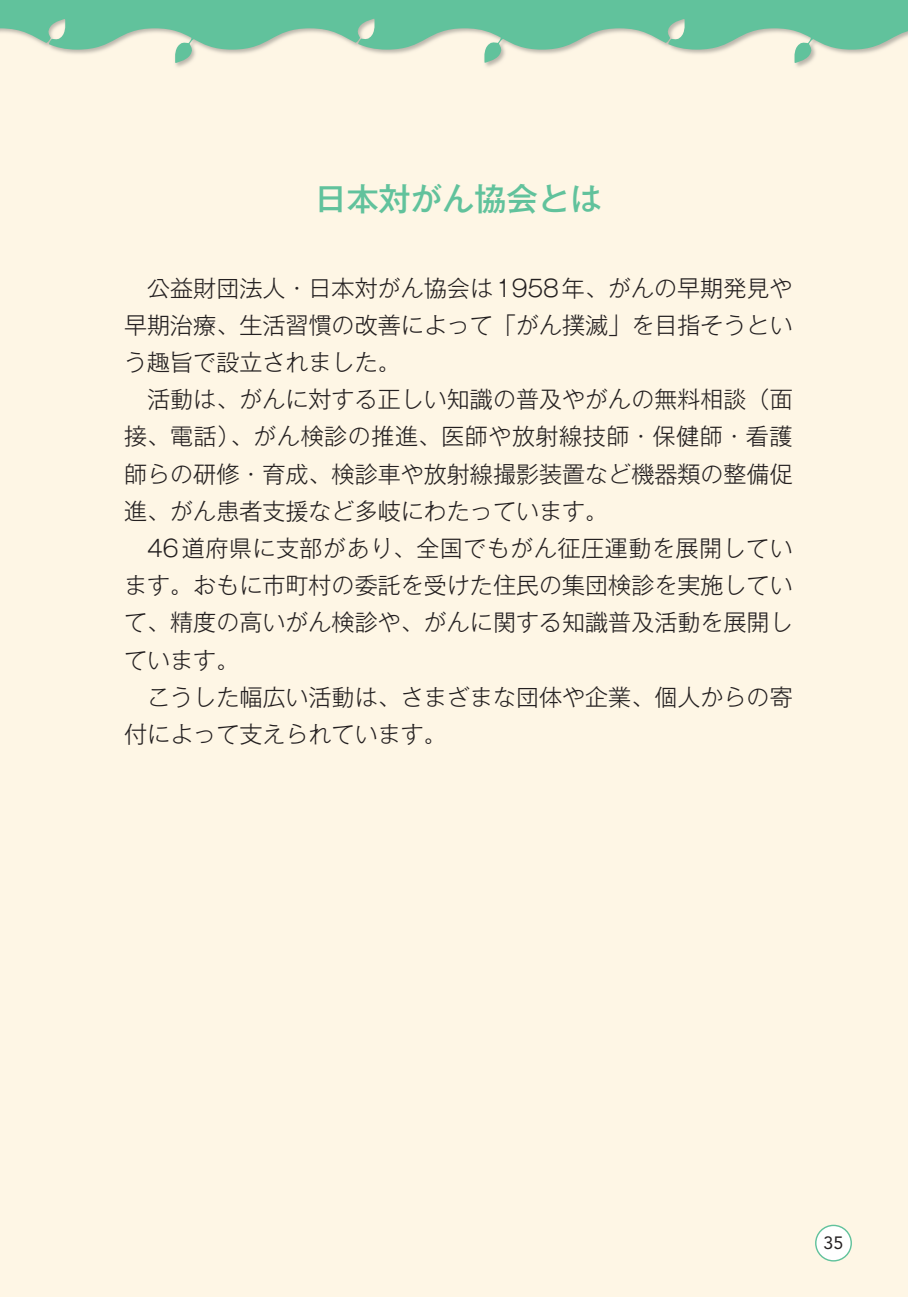
<style>
.page{position:relative;width:908px;height:1297px;background:#fff}
.page>*{position:absolute;margin:0;border:0;box-sizing:border-box;transform-origin:0 0}
.t1{font:500 32px "Gothic MB101 Pro";color:#61c29c}
.t2{font:300 23px/37.2px "Gothic MB101 Pro";color:#231f20}
.t3{font:17.75px "Avenir";color:#231f20}
</style>
<div class="page">
<div style="left:0;top:0;width:907px;height:1297px;background:#fef6e5"></div>
<svg style="left:0;top:0;width:907px;height:63px;fill:#61c29c"></svg>
<div style="left:815px;top:1225px;width:35px;height:36px;background:#fff;border-radius:50%"></div>
<div style="left:814px;top:1225px;width:37px;height:36px;border:1px solid #61c29c;border-radius:50%"></div>
<h1 class="t1" style="left:314px;top:172px;width:289px">日本対がん協会とは</h1>
<p class="t2" style="left:124px;top:266px;width:670px">　公益財団法人・日本対がん協会は1958年、がんの早期発見や早期治療、生活習慣の改善によって「がん撲滅」を目指そうという趣旨で設立されました。<br>　活動は、がんに対する正しい知識の普及やがんの無料相談（面接、電話）、がん検診の推進、医師や放射線技師・保健師・看護師らの研修・育成、検診車や放射線撮影装置など機器類の整備促進、がん患者支援など多岐にわたっています。<br>　46道府県に支部があり、全国でもがん征圧運動を展開しています。おもに市町村の委託を受けた住民の集団検診を実施していて、精度の高いがん検診や、がんに関する知識普及活動を展開しています。<br>　こうした幅広い活動は、さまざまな団体や企業、個人からの寄付によって支えられています。</p>
<p class="t3" style="left:823px;top:1233px;width:21px">35</p>
</div>
